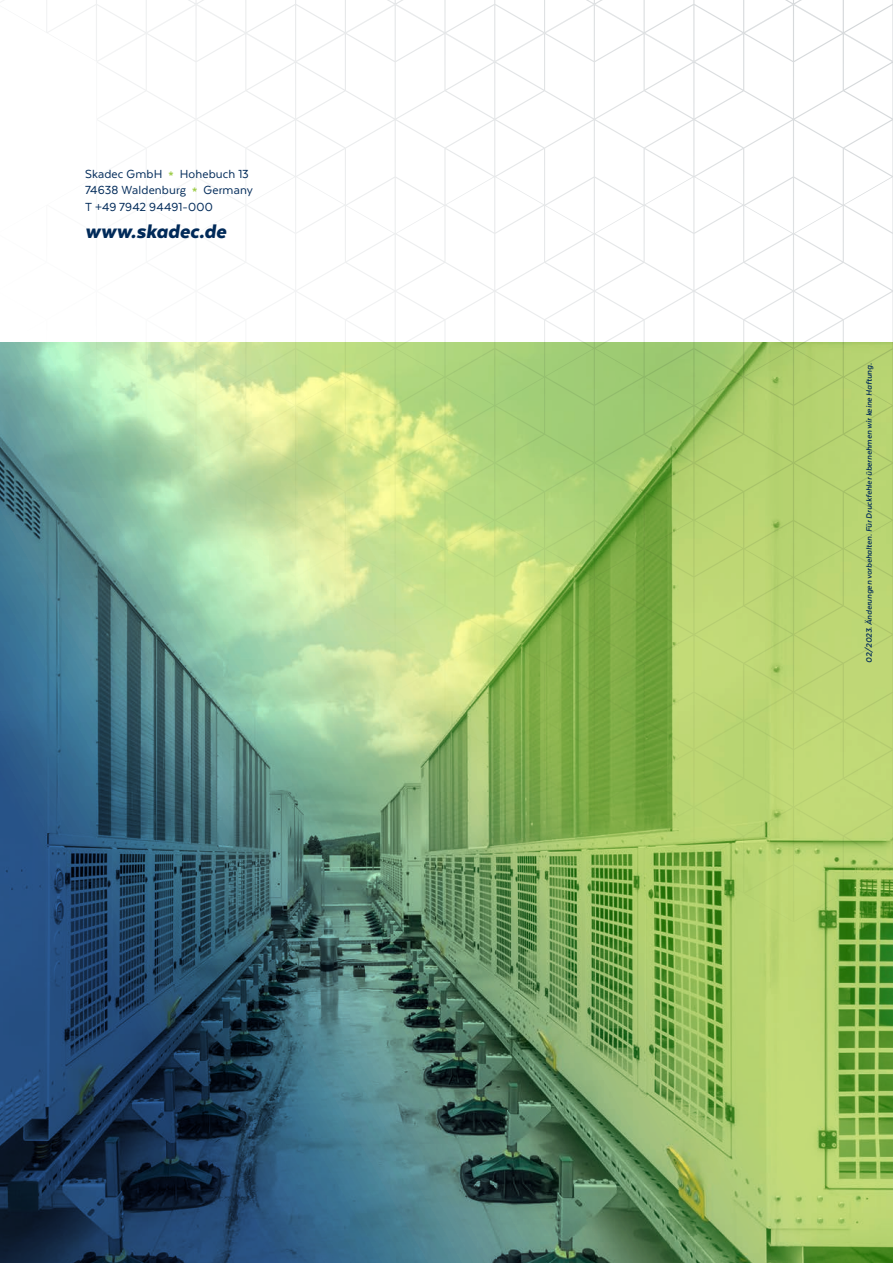
<style>
.page{position:relative;width:893px;height:1263px;background:#fff}
.page>*{position:absolute;margin:0;border:0;box-sizing:border-box;transform-origin:0 0}
.t1{font:italic 900 22.5px "Texta";color:#002a59}
.t2{font:13.5px/16.2px "Texta";letter-spacing:.01em;color:#002a59}
.t3{font:italic 700 9px "Texta";color:#002a59}
.s1{font-weight:900;color:#97c93c}
</style>
<div class="page">
<img style="left:0;top:1167px;width:893px;height:96px">
<img style="left:0;top:922px;width:893px;height:245px">
<img style="left:0;top:0;width:893px;height:922px">
<h2 class="t2" style="left:85px;top:166px;width:169px">Skadec GmbH <span class="s1">*</span> Hohebuch 13<br>74638 Waldenburg <span class="s1">*</span> Germany<br>T +49 7942 94491-000</h2>
<h1 class="t1" style="left:85px;top:219px;width:143px">www.skadec.de</h1>
<p class="t3" style="left:864px;top:663px;width:301px;rotate:-90deg">02/2023. Änderungen vorbehalten. Für Druckfehler übernehmen wir keine Haftung.</p>
</div>
